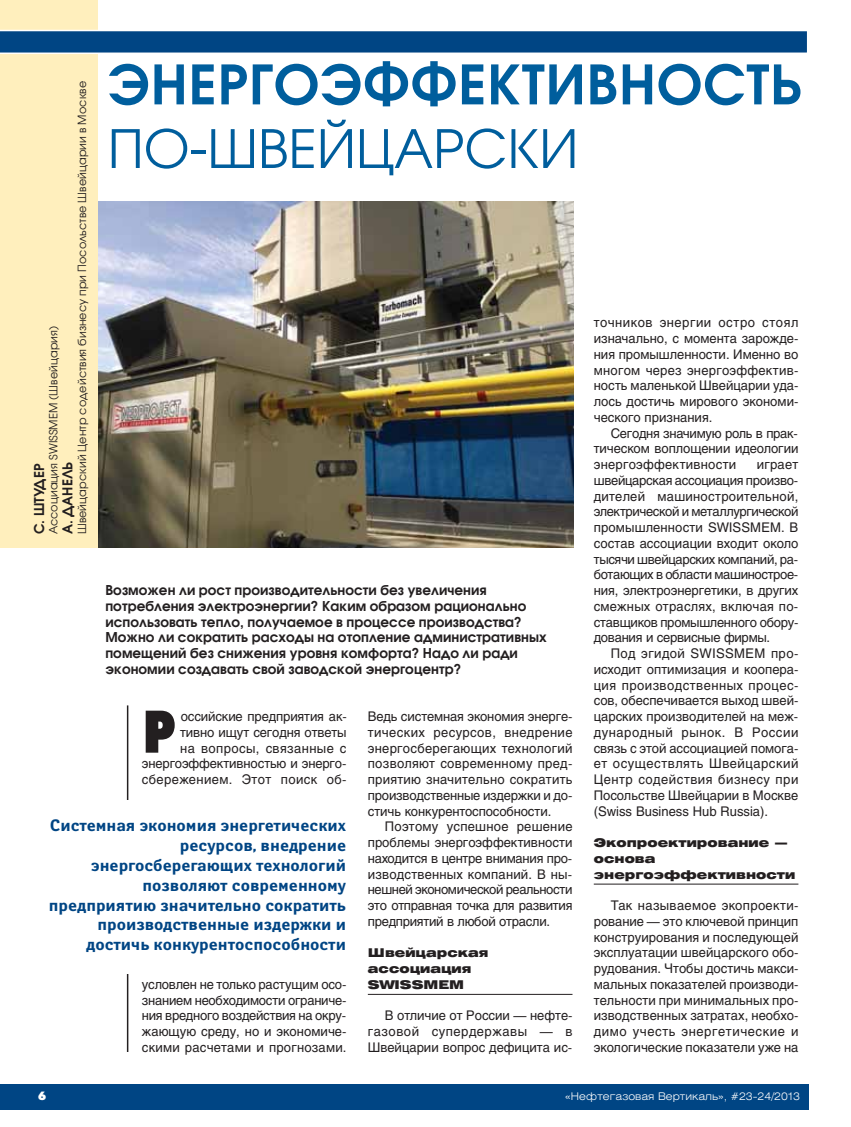
<style>
.page{position:relative;width:851px;height:1127px;background:#fff}
.page>*{position:absolute;margin:0;border:0;box-sizing:border-box;transform-origin:0 0}
.t1{font:700 60px "Futura Futuris X Cond C";color:#231f20}
.t2{font:600 54px "Avant Garde Gothic C";letter-spacing:.02em;color:#005e9d}
.t3{font:52.5px "Avant Garde Gothic C";letter-spacing:.005em;color:#005e9d}
.t4{font:700 16.5px/19.8px "Yanus C";color:#004584;text-align:right}
.t5{font:600 13.5px/15.8px "Avant Garde Gothic C";letter-spacing:.005em;color:#231f20}
.t6{font:13.2px/15.8px "Helios";color:#231f20;text-align:justify}
.t7{font:900 12px/15.8px "Helios Ext";letter-spacing:.005em;color:#231f20}
.t8{font:12px "Futura Futuris XC";color:#fff}
.t9{font:11.25px "Avant Garde Gothic C";letter-spacing:.005em;color:#231f20}
.t10{font:300 10.5px "Helios Ext";color:#fff}
</style>
<div class="page">
<hr style="left:368px;top:994px;width:204px;height:1px;background:#231f20">
<hr style="left:593px;top:884px;width:205px;height:1px;background:#231f20">
<img style="left:98px;top:201px;width:475px;height:347px">
<div style="left:0;top:1084px;width:808px;height:26px;background:#004584"></div>
<div style="left:0;top:0;width:98px;height:548px;background:#ffefbd"></div>
<svg style="left:0;top:30px;width:807px;height:24px;background:#1d5a91"></svg>
<hr style="left:127px;top:705px;width:1px;height:347px;background:#231f20">
<h2 class="t2" style="left:108px;top:64px;width:695px">ЭНЕРГОЭФФЕКТИВНОСТЬ</h2>
<h3 class="t3" style="left:108px;top:129px;width:472px">ПО-ШВЕЙЦАРСКИ</h3>
<p class="t9" style="left:78px;top:534px;width:455px;rotate:-90deg">Швейцарский Центр содействия бизнесу при Посольстве Швейцарии в Москве</p>
<p class="t6" style="left:593px;top:316px;width:206px">точников энергии остро стоял изначально, с момента зарожде&shy;ния промышленности. Именно во многом через энергоэффектив&shy;ность маленькой Швейцарии уда&shy;лось достичь мирового экономи&shy;ческого признания.</p>
<p class="t6" style="left:593px;top:426px;width:206px;text-indent:17px">Сегодня значимую роль в прак&shy;тическом воплощении идеологии энергоэффективности</p>
<p class="t9" style="left:49px;top:534px;width:210px;rotate:-90deg">Ассоциация SWISSMEM (Швейцария)</p>
<p class="t6" style="left:593px;top:458px;width:206px;text-indent:163px">играет швейцарская ассоциация произво&shy;дителей машиностроительной, электрической и металлургической промышленности SWISSMEM. В состав ассоциации входит около тысячи швейцарских компаний, ра&shy;ботающих в области машинострое&shy;ния, электроэнергетики, в других смежных отраслях, включая по&shy;ставщиков промышленного обору&shy;дования и сервисные фирмы.</p>
<p class="t6" style="left:593px;top:647px;width:206px;text-indent:17px">Под эгидой SWISSMEM про&shy;исходит оптимизация и коопера&shy;ция производственных процес&shy;сов, обеспечивается выход швей&shy;царских производителей на меж&shy;дународный рынок. В России связь с этой ассоциацией помога&shy;ет осуществлять Швейцарский Центр содействия бизнесу при Посольстве Швейцарии в Москве (Swiss Business Hub Russia).</p>
<p class="t7" style="left:593px;top:836px;width:203px">Экопроектирование — основа энергоэффективности</p>
<p class="t6" style="left:593px;top:899px;width:206px;text-indent:17px">Так называемое экопроекти&shy;рование — это ключевой принцип конструирования и последующей эксплуатации швейцарского обо&shy;рудования. Чтобы достичь макси&shy;мальных показателей производи&shy;тельности при минимальных про&shy;изводственных затратах, необхо&shy;димо учесть энергетические и экологические показатели уже на</p>
<p class="t5" style="left:61px;top:534px;width:74px;rotate:-90deg">А. ДАНЕЛЬ</p>
<p class="t5" style="left:33px;top:534px;width:72px;rotate:-90deg">С. ШТУДЕР</p>
<p class="t5" style="left:105px;top:584px;width:442px">Возможен ли рост производительности без увеличения потребления электроэнергии? Каким образом рационально использовать тепло, получаемое в процессе производства?<br>Можно ли сократить расходы на отопление административных помещений без снижения уровня комфорта? Надо ли ради экономии создавать свой заводской энергоцентр?</p>
<h1 class="t1" style="left:142px;top:708px;width:36px">Р</h1>
<p class="t6" style="left:142px;top:710px;width:206px;text-align:right">оссийские предприятия ак-<br>тивно ищут сегодня ответы<br>на вопросы, связанные с энергоэффективностью и энерго&shy;сбережением. Этот поиск об-</p>
<p class="t6" style="left:368px;top:710px;width:206px">Ведь системная экономия энерге&shy;тических ресурсов, внедрение энергосберегающих технологий позволяют современному пред&shy;приятию значительно сократить производственные издержки и до&shy;стичь конкурентоспособности.</p>
<p class="t6" style="left:368px;top:820px;width:206px;text-indent:17px">Поэтому успешное решение проблемы энергоэффективности находится в центре внимания про&shy;изводственных компаний. В ны&shy;нешней экономической реальности это отправная точка для развития предприятий в любой отрасли.</p>
<p class="t7" style="left:368px;top:946px;width:122px">Швейцарская ассоциация<br>SWISSMEM</p>
<p class="t6" style="left:368px;top:1009px;width:206px;text-indent:17px">В отличие от России — нефте&shy;газовой супердержавы — в Швейцарии вопрос дефицита ис-</p>
<p class="t4" style="left:49px;top:817px;width:298px">Системная экономия энергетических ресурсов, внедрение энергосберегающих технологий позволяют современному предприятию значительно сократить производственные издержки и достичь конкурентоспособности</p>
<p class="t6" style="left:142px;top:978px;width:206px">условлен не только растущим осо&shy;знанием необходимости ограниче&shy;ния вредного воздействия на окру&shy;жающую среду, но и экономиче&shy;скими расчетами и прогнозами.</p>
<p class="t8" style="left:38px;top:1091px;width:10px">6</p>
<p class="t10" style="left:565px;top:1092px;width:236px">«Нефтегазовая Вертикаль», #23-24/2013</p>
</div>
